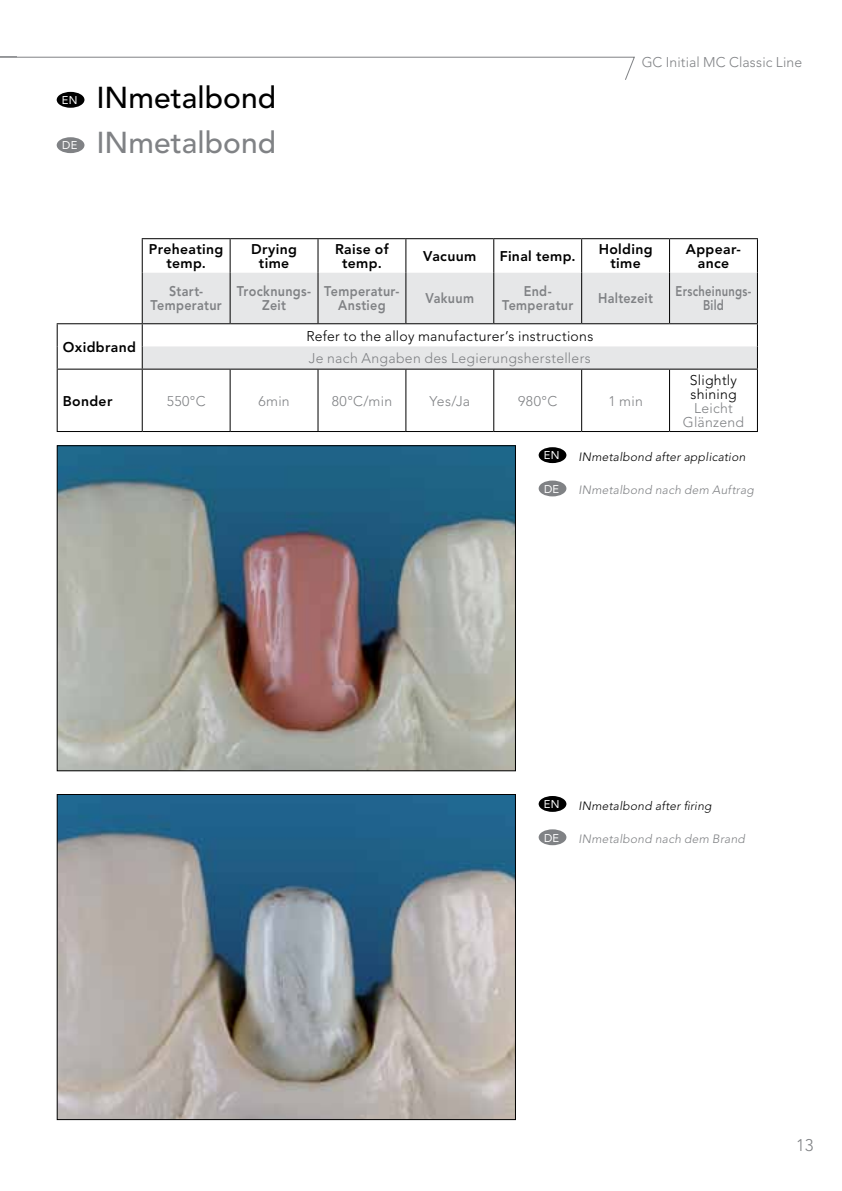
<style>
.page{position:relative;width:842px;height:1191px;background:#fff}
.page>*{position:absolute;margin:0;border:0;box-sizing:border-box;transform-origin:0 0}
.t1{font:500 30px "Avenir LT Std";color:#000}
.t2{font:500 30px "Avenir LT Std";color:#808285}
.t3{font:300 16.8px "Avenir LT Std";color:#808285}
.t4{font:300 14px/14px "Avenir LT Std";letter-spacing:.02em;color:#808285;text-align:center}
.t5{font:800 14px/14px "Avenir LT Std";letter-spacing:.025em;color:#000;text-align:center}
.t6{font:800 14px/14px "Avenir LT Std";letter-spacing:.025em;color:#808285;text-align:center;scale:.9 1}
.t7{font:300 14px/14px "Avenir LT Std";letter-spacing:.02em;color:#000}
.t8{font:800 14px/14px "Avenir LT Std";letter-spacing:.025em;color:#808285;text-align:center;scale:.8 1}
.t9{font:italic 300 12px "Avenir LT Std";letter-spacing:.02em;color:#000}
.t10{font:italic 300 12px "Avenir LT Std";letter-spacing:.025em;color:#808285}
.t11{font:11.2px "Avenir LT Std";letter-spacing:.02em;color:#fff}
</style>
<div class="page">
<svg style="left:0;top:56px;width:635px;height:24px"></svg>
<img style="left:59px;top:447px;width:455px;height:322px">
<div style="left:57px;top:445px;width:459px;height:326px;border:1px solid #000"></div>
<div style="left:539px;top:447px;width:27px;height:16px;background:#000;border-radius:50%"></div>
<div style="left:539px;top:480px;width:27px;height:16px;background:#808285;border-radius:50%"></div>
<img style="left:59px;top:796px;width:455px;height:322px">
<div style="left:57px;top:794px;width:459px;height:326px;border:1px solid #000"></div>
<div style="left:539px;top:796px;width:27px;height:16px;background:#000;border-radius:50%"></div>
<div style="left:539px;top:829px;width:27px;height:16px;background:#808285;border-radius:50%"></div>
<svg style="left:143px;top:273px;width:614px;height:96px;fill:#e6e7e8"></svg>
<hr style="left:142px;top:238px;width:88px;height:1px;background:#000">
<hr style="left:142px;top:239px;width:1px;height:34px;background:#000">
<hr style="left:230px;top:238px;width:88px;height:1px;background:#000">
<hr style="left:230px;top:239px;width:1px;height:34px;background:#000">
<hr style="left:318px;top:238px;width:88px;height:1px;background:#000">
<hr style="left:317px;top:239px;width:1px;height:34px;background:#000">
<hr style="left:406px;top:238px;width:88px;height:1px;background:#000">
<hr style="left:405px;top:239px;width:1px;height:34px;background:#000">
<hr style="left:494px;top:238px;width:88px;height:1px;background:#000">
<hr style="left:493px;top:239px;width:1px;height:34px;background:#000">
<hr style="left:582px;top:238px;width:87px;height:1px;background:#000">
<hr style="left:581px;top:239px;width:1px;height:34px;background:#000">
<hr style="left:669px;top:238px;width:89px;height:1px;background:#000">
<hr style="left:669px;top:239px;width:1px;height:34px;background:#000">
<hr style="left:757px;top:239px;width:1px;height:34px;background:#000">
<hr style="left:142px;top:273px;width:1px;height:50px;background:#000">
<hr style="left:230px;top:273px;width:1px;height:50px;background:#000">
<hr style="left:317px;top:273px;width:1px;height:50px;background:#000">
<hr style="left:405px;top:273px;width:1px;height:50px;background:#000">
<hr style="left:493px;top:273px;width:1px;height:50px;background:#000">
<hr style="left:581px;top:273px;width:1px;height:50px;background:#000">
<hr style="left:669px;top:273px;width:1px;height:50px;background:#000">
<hr style="left:757px;top:273px;width:1px;height:50px;background:#000">
<hr style="left:57px;top:323px;width:85px;height:1px;background:#000">
<hr style="left:142px;top:323px;width:88px;height:1px;background:#000">
<hr style="left:230px;top:323px;width:88px;height:1px;background:#000">
<hr style="left:318px;top:323px;width:88px;height:1px;background:#000">
<hr style="left:406px;top:323px;width:88px;height:1px;background:#000">
<hr style="left:494px;top:323px;width:88px;height:1px;background:#000">
<hr style="left:582px;top:323px;width:87px;height:1px;background:#000">
<hr style="left:669px;top:323px;width:89px;height:1px;background:#000">
<svg style="left:57px;top:324px;width:1px;height:45px"></svg>
<svg style="left:142px;top:324px;width:1px;height:45px"></svg>
<svg style="left:757px;top:324px;width:1px;height:45px"></svg>
<hr style="left:57px;top:369px;width:85px;height:1px;background:#000">
<hr style="left:57px;top:370px;width:1px;height:61px;background:#000">
<hr style="left:142px;top:369px;width:88px;height:1px;background:#000">
<hr style="left:142px;top:370px;width:1px;height:61px;background:#000">
<hr style="left:230px;top:369px;width:88px;height:1px;background:#000">
<hr style="left:230px;top:370px;width:1px;height:61px;background:#000">
<hr style="left:318px;top:369px;width:88px;height:1px;background:#000">
<hr style="left:317px;top:370px;width:1px;height:61px;background:#000">
<hr style="left:406px;top:369px;width:88px;height:1px;background:#000">
<hr style="left:405px;top:370px;width:1px;height:61px;background:#000">
<hr style="left:494px;top:369px;width:88px;height:1px;background:#000">
<hr style="left:493px;top:370px;width:1px;height:61px;background:#000">
<hr style="left:582px;top:369px;width:87px;height:1px;background:#000">
<hr style="left:581px;top:370px;width:1px;height:61px;background:#000">
<hr style="left:669px;top:369px;width:89px;height:1px;background:#000">
<hr style="left:669px;top:370px;width:1px;height:61px;background:#000">
<hr style="left:757px;top:370px;width:1px;height:61px;background:#000">
<hr style="left:57px;top:431px;width:85px;height:1px;background:#000">
<hr style="left:142px;top:431px;width:88px;height:1px;background:#000">
<hr style="left:230px;top:431px;width:88px;height:1px;background:#000">
<hr style="left:318px;top:431px;width:88px;height:1px;background:#000">
<hr style="left:406px;top:431px;width:88px;height:1px;background:#000">
<hr style="left:494px;top:431px;width:88px;height:1px;background:#000">
<hr style="left:582px;top:431px;width:87px;height:1px;background:#000">
<hr style="left:669px;top:431px;width:89px;height:1px;background:#000">
<div style="left:57px;top:92px;width:27px;height:16px;background:#000;border-radius:50%"></div>
<div style="left:57px;top:137px;width:27px;height:16px;background:#808285;border-radius:50%"></div>
<p class="t11" style="left:62px;top:94px;width:17px">EN</p>
<h1 class="t1" style="left:96px;top:80px;width:181px">INmetalbond</h1>
<p class="t11" style="left:62px;top:139px;width:17px">DE</p>
<h1 class="t2" style="left:96px;top:125px;width:181px">INmetalbond</h1>
<p class="t4" style="left:642px;top:56px;width:162px">GC Initial MC Classic Line</p>
<p class="t5" style="left:63px;top:340px;width:75px">Oxidbrand</p>
<p class="t5" style="left:149px;top:242px;width:76px">Preheating temp.</p>
<p class="t5" style="left:251px;top:242px;width:48px">Drying time</p>
<p class="t5" style="left:335px;top:242px;width:55px">Raise of temp.</p>
<p class="t5" style="left:423px;top:249px;width:55px">Vacuum</p>
<p class="t5" style="left:500px;top:249px;width:78px">Final temp.</p>
<p class="t5" style="left:599px;top:242px;width:55px">Holding time</p>
<p class="t5" style="left:686px;top:242px;width:57px">Appear&shy;ance</p>
<p class="t6" style="left:151px;top:284px;width:81px">Start-<br>Temperatur</p>
<p class="t6" style="left:237px;top:284px;width:84px">Trocknungs-<br>Zeit</p>
<p class="t6" style="left:324px;top:284px;width:85px">Temperatur-<br>Anstieg</p>
<p class="t6" style="left:426px;top:291px;width:55px">Vakuum</p>
<p class="t6" style="left:502px;top:284px;width:81px">End-<br>Temperatur</p>
<p class="t6" style="left:598px;top:291px;width:63px">Haltezeit</p>
<p class="t8" style="left:675px;top:284px;width:96px">Erscheinungs-<br>Bild</p>
<p class="t7" style="left:306px;top:329px;width:288px">Refer to the alloy manufacturer’s instructions</p>
<p class="t4" style="left:309px;top:351px;width:283px">Je nach Angaben des Legierungsherstellers</p>
<p class="t5" style="left:63px;top:394px;width:51px">Bonder</p>
<p class="t4" style="left:167px;top:394px;width:40px">550°C</p>
<p class="t4" style="left:258px;top:394px;width:33px">6min</p>
<p class="t4" style="left:332px;top:394px;width:62px">80°C/min</p>
<p class="t4" style="left:430px;top:394px;width:42px">Yes/Ja</p>
<p class="t4" style="left:518px;top:394px;width:41px">980°C</p>
<p class="t4" style="left:608px;top:394px;width:36px">1 min</p>
<p class="t7" style="left:690px;top:373px;width:49px">Slightly shining</p>
<p class="t4" style="left:683px;top:401px;width:63px">Leicht<br>Glänzend</p>
<p class="t11" style="left:544px;top:449px;width:17px">EN</p>
<p class="t9" style="left:578px;top:450px;width:169px">INmetalbond after application</p>
<p class="t11" style="left:544px;top:482px;width:17px">DE</p>
<p class="t10" style="left:578px;top:483px;width:177px">INmetalbond nach dem Auftrag</p>
<p class="t11" style="left:544px;top:797px;width:17px">EN</p>
<p class="t9" style="left:578px;top:798px;width:135px">INmetalbond after firing</p>
<p class="t11" style="left:544px;top:831px;width:17px">DE</p>
<p class="t10" style="left:578px;top:832px;width:168px">INmetalbond nach dem Brand</p>
<p class="t3" style="left:796px;top:1135px;width:19px">13</p>
</div>
